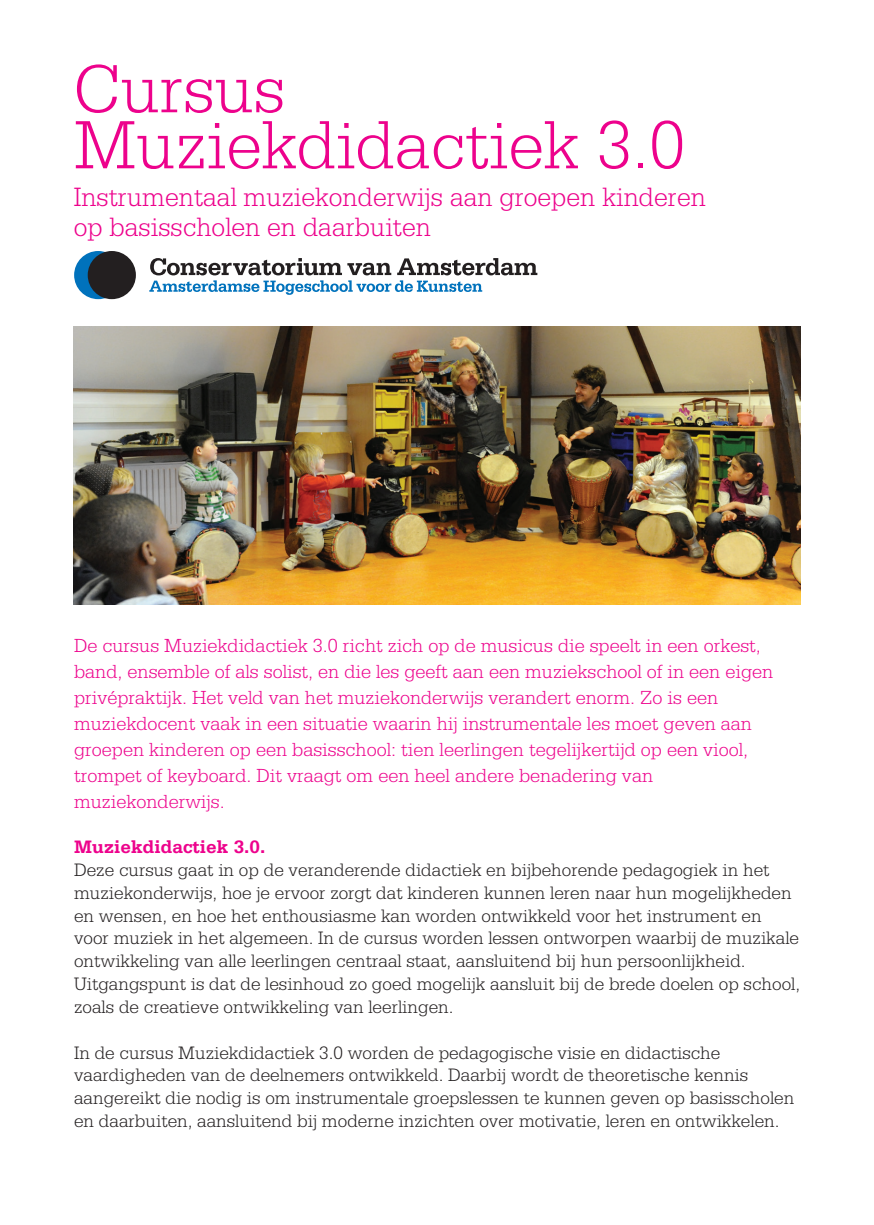
<style>
.page{position:relative;width:874px;height:1225px;background:#fff}
.page>*{position:absolute;margin:0;border:0;box-sizing:border-box;transform-origin:0 0}
.t1{font:300 72px/56px "Serifa Std";color:#ed028c}
.t2{font:300 28px/30px "Serifa Std";color:#ed028c}
.t3{font:300 20px/26px "Serifa Std";color:#ed028c}
.t4{font:300 19px/22.8px "Serifa Std";color:#231f20}
.t5{font:700 19px "Serifa Std";color:#ed028c}
</style>
<div class="page">
<img style="left:74px;top:326px;width:725px;height:278px">
<svg style="left:149px;top:258px;width:388px;height:37px"></svg>
<div style="left:74px;top:251px;width:48px;height:48px;background:#0072bc;border-radius:50%"></div>
<div style="left:88px;top:251px;width:48px;height:48px;background:#231f20;border-radius:50%"></div>
<h1 class="t1" style="left:74px;top:61px;width:612px">Cursus<br>Muziekdidactiek 3.0</h1>
<h2 class="t2" style="left:74px;top:182px;width:633px">Instrumentaal muziekonderwijs aan groepen kinderen op basisscholen en daarbuiten</h2>
<p class="t3" style="left:74px;top:632px;width:700px">De cursus Muziekdidactiek 3.0 richt zich op de musicus die speelt in een orkest, band, ensemble of als solist, en die les geeft aan een muziekschool of in een eigen privépraktijk. Het veld van het muziekonderwijs verandert enorm. Zo is een muziekdocent vaak in een situatie waarin hij instrumentale les moet geven aan groepen kinderen op een basisschool: tien leerlingen tegelijkertijd op een viool, trompet of keyboard. Dit vraagt om een heel andere benadering van muziekonderwijs.</p>
<p class="t5" style="left:74px;top:836px;width:193px">Muziekdidactiek 3.0.</p>
<p class="t4" style="left:74px;top:858px;width:727px">Deze cursus gaat in op de veranderende didactiek en bijbehorende pedagogiek in het muziekonderwijs, hoe je ervoor zorgt dat kinderen kunnen leren naar hun mogelijkheden en wensen, en hoe het enthousiasme kan worden ontwikkeld voor het instrument en voor muziek in het algemeen. In de cursus worden lessen ontworpen waarbij de muzikale ontwikkeling van alle leerlingen centraal staat, aansluitend bij hun persoonlijkheid.<br>Uitgangspunt is dat de lesinhoud zo goed mogelijk aansluit bij de brede doelen op school, zoals de creatieve ontwikkeling van leerlingen.</p>
<p class="t4" style="left:74px;top:1041px;width:721px">In de cursus Muziekdidactiek 3.0 worden de pedagogische visie en didactische vaardigheden van de deelnemers ontwikkeld. Daarbij wordt de theoretische kennis aangereikt die nodig is om instrumentale groepslessen te kunnen geven op basisscholen en daarbuiten, aansluitend bij moderne inzichten over motivatie, leren en ontwikkelen.</p>
</div>
